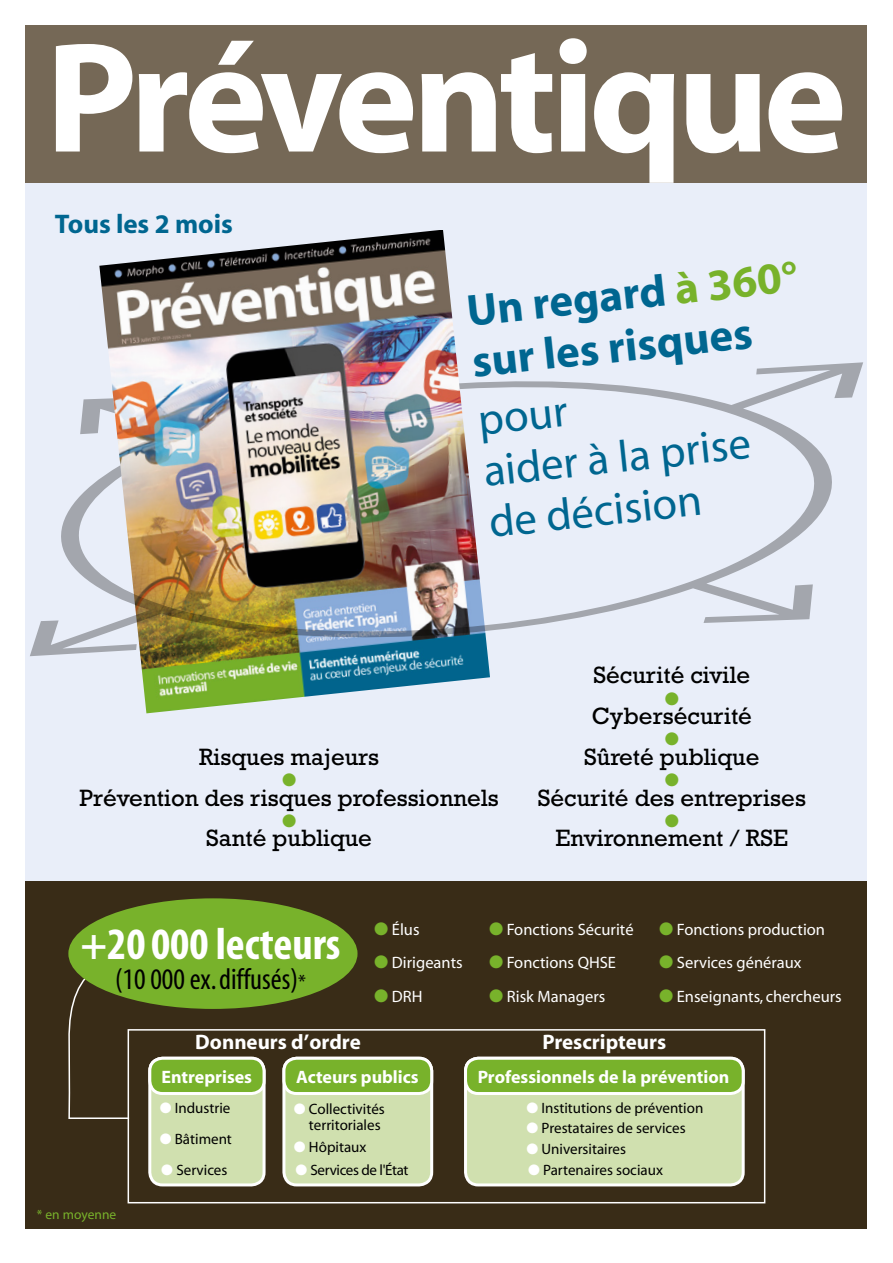
<style>
.page{position:relative;width:893px;height:1263px;background:#fff}
.page>*{position:absolute;margin:0;border:0;box-sizing:border-box;transform-origin:0 0}
.t1{font:45px "Myriad MM 700 300";color:#fff}
.t2{font:44.85px/51.3px "Myriad MM 400 600";color:#006690}
.t3{font:44.85px/51.3px "Myriad MM 700 600";color:#006690}
.t4{font:30px "Myriad MM 400 300";color:#000}
.t5{font:27px "Myriad MM 700 600";color:#006690}
.t6{font:24px "Rockwell";color:#000}
.t7{font:21px "Myriad MM 700 600";color:#fff}
.t8{font:18px "Myriad MM 700 600";color:#fff}
.t9{font:18px "Zapf Dingbats ITC";color:#78b22b}
.t10{font:16.5px "Myriad MM 400 600";color:#fff}
.t11{font:15px/16.5px "Myriad MM 400 600";color:#000;text-align:right}
.t12{font:15px "Myriad MM 400 600";letter-spacing:-.025em;color:#000}
.t13{font:13.5px "Myriad MM 400 600";color:#78b22b}
.s1{color:#78b22b}
.s2{font-size:21px}
.s3{color:#fff}
</style>
<div class="page">
<div style="left:26px;top:880px;width:841px;height:349px;background:#392c17"></div>
<div style="left:26px;top:26px;width:841px;height:157px;background:#756856"></div>
<div style="left:128px;top:1029px;width:637px;height:174px;border:2px solid #fff"></div>
<svg style="left:56px;top:38px;width:786px;height:145px"></svg>
<svg style="left:68px;top:967px;width:63px;height:153px"></svg>
<div style="left:68px;top:898px;width:290px;height:111px;background:#78b22b;border-radius:50%"></div>
<div style="left:150px;top:1058px;width:114px;height:127px;background:#d0e0af;border-radius:13px"></div>
<div style="left:148px;top:1057px;width:118px;height:129px;border:3px solid #fff;border-radius:13px"></div>
<div style="left:284px;top:1058px;width:148px;height:127px;background:#d0e0af;border-radius:13px"></div>
<div style="left:282px;top:1057px;width:151px;height:129px;border:3px solid #fff;border-radius:13px"></div>
<div style="left:465px;top:1058px;width:278px;height:127px;background:#d0e0af;border-radius:13px"></div>
<div style="left:464px;top:1057px;width:281px;height:129px;border:3px solid #fff;border-radius:13px"></div>
<div style="left:150px;top:1058px;width:114px;height:35px;background:#78b22b;border-radius:13px"></div>
<div style="left:148px;top:1057px;width:118px;height:38px;border:3px solid #fff;border-radius:13px"></div>
<div style="left:284px;top:1058px;width:148px;height:35px;background:#78b22b;border-radius:13px"></div>
<div style="left:282px;top:1057px;width:151px;height:38px;border:3px solid #fff;border-radius:13px"></div>
<div style="left:465px;top:1058px;width:278px;height:35px;background:#78b22b;border-radius:13px"></div>
<div style="left:464px;top:1057px;width:281px;height:38px;border:3px solid #fff;border-radius:13px"></div>
<div style="left:26px;top:183px;width:841px;height:697px;background:#e9eef9"></div>
<img style="left:99px;top:230px;width:391px;height:483px">
<img style="left:30px;top:362px;width:833px;height:294px">
<h3 class="t5" style="left:55px;top:211px;width:179px">Tous les 2 mois</h3>
<h2 class="t3" style="left:464px;top:287px;width:334px;rotate:-6deg">Un regard <span class="s1">à 360° </span>sur les risques</h2>
<h2 class="t2" style="left:476px;top:396px;width:270px;rotate:-6deg">pour<br>aider à la prise de décision</h2>
<h3 class="t6" style="left:199px;top:743px;width:182px">Risques majeurs</h3>
<p class="t9" style="left:282px;top:771px;width:16px">●</p>
<h3 class="t6" style="left:79px;top:783px;width:421px">Prévention des risques professionnels</h3>
<p class="t9" style="left:282px;top:812px;width:16px">●</p>
<h3 class="t6" style="left:206px;top:824px;width:167px">Santé publique</h3>
<h3 class="t6" style="left:593px;top:661px;width:158px">Sécurité civile</h3>
<p class="t9" style="left:665px;top:690px;width:16px">●</p>
<h3 class="t6" style="left:592px;top:702px;width:162px">Cybersécurité</h3>
<p class="t9" style="left:665px;top:731px;width:16px">●</p>
<h3 class="t6" style="left:584px;top:743px;width:177px">Sûreté publique</h3>
<p class="t9" style="left:665px;top:771px;width:16px">●</p>
<h3 class="t6" style="left:538px;top:783px;width:270px">Sécurité des entreprises</h3>
<p class="t9" style="left:665px;top:812px;width:16px">●</p>
<h3 class="t6" style="left:556px;top:824px;width:234px">Environnement / RSE</h3>
<h1 class="t1" style="left:80px;top:922px;width:262px">+20 000 lecteurs</h1>
<h3 class="t4" style="left:115px;top:965px;width:192px">(10 000 ex. diffusés)<span class="s2">*</span></h3>
<p class="t10" style="left:374px;top:921px;width:47px"><span class="s1">●</span> Élus</p>
<p class="t10" style="left:374px;top:955px;width:90px"><span class="s1">●</span> Dirigeants</p>
<p class="t10" style="left:374px;top:988px;width:50px"><span class="s1">●</span> DRH</p>
<p class="t10" style="left:489px;top:921px;width:146px"><span class="s1">●</span> Fonctions Sécurité</p>
<p class="t10" style="left:489px;top:955px;width:129px"><span class="s1">●</span> Fonctions QHSE</p>
<p class="t10" style="left:489px;top:988px;width:118px"><span class="s1">●</span> Risk Managers</p>
<p class="t10" style="left:659px;top:921px;width:167px"><span class="s1">●</span> Fonctions production</p>
<p class="t10" style="left:659px;top:955px;width:144px"><span class="s1">●</span> Services généraux</p>
<p class="t10" style="left:659px;top:988px;width:184px"><span class="s1">●</span> Enseignants, chercheurs</p>
<h3 class="t7" style="left:195px;top:1032px;width:167px">Donneurs d’ordre</h3>
<h3 class="t7" style="left:542px;top:1032px;width:125px">Prescripteurs</h3>
<p class="t8" style="left:161px;top:1068px;width:92px">Entreprises</p>
<p class="t8" style="left:296px;top:1068px;width:124px">Acteurs publics</p>
<p class="t8" style="left:478px;top:1068px;width:253px">Professionnels de la prévention</p>
<p class="t13" style="left:37px;top:1208px;width:81px">* en moyenne</p>
<p class="t11" style="left:160px;top:1100px;width:72px"><span class="s3">●</span> Industrie</p>
<p class="t11" style="left:160px;top:1131px;width:74px"><span class="s3">●</span> Bâtiment</p>
<p class="t11" style="left:161px;top:1162px;width:68px"><span class="s3">●</span> Services</p>
<p class="t11" style="left:294px;top:1101px;width:92px"><span class="s3">●</span> Collectivités territoriales</p>
<p class="t11" style="left:294px;top:1140px;width:74px"><span class="s3">●</span> Hôpitaux</p>
<p class="t12" style="left:295px;top:1163px;width:115px"><span class="s3">●</span> Services de l'État</p>
<p class="t11" style="left:527px;top:1100px;width:178px"><span class="s3">●</span> Institutions de prévention</p>
<p class="t11" style="left:527px;top:1121px;width:161px"><span class="s3">●</span> Prestataires de services</p>
<p class="t11" style="left:527px;top:1142px;width:101px"><span class="s3">●</span> Universitaires</p>
<p class="t11" style="left:528px;top:1162px;width:136px"><span class="s3">●</span> Partenaires sociaux</p>
</div>
